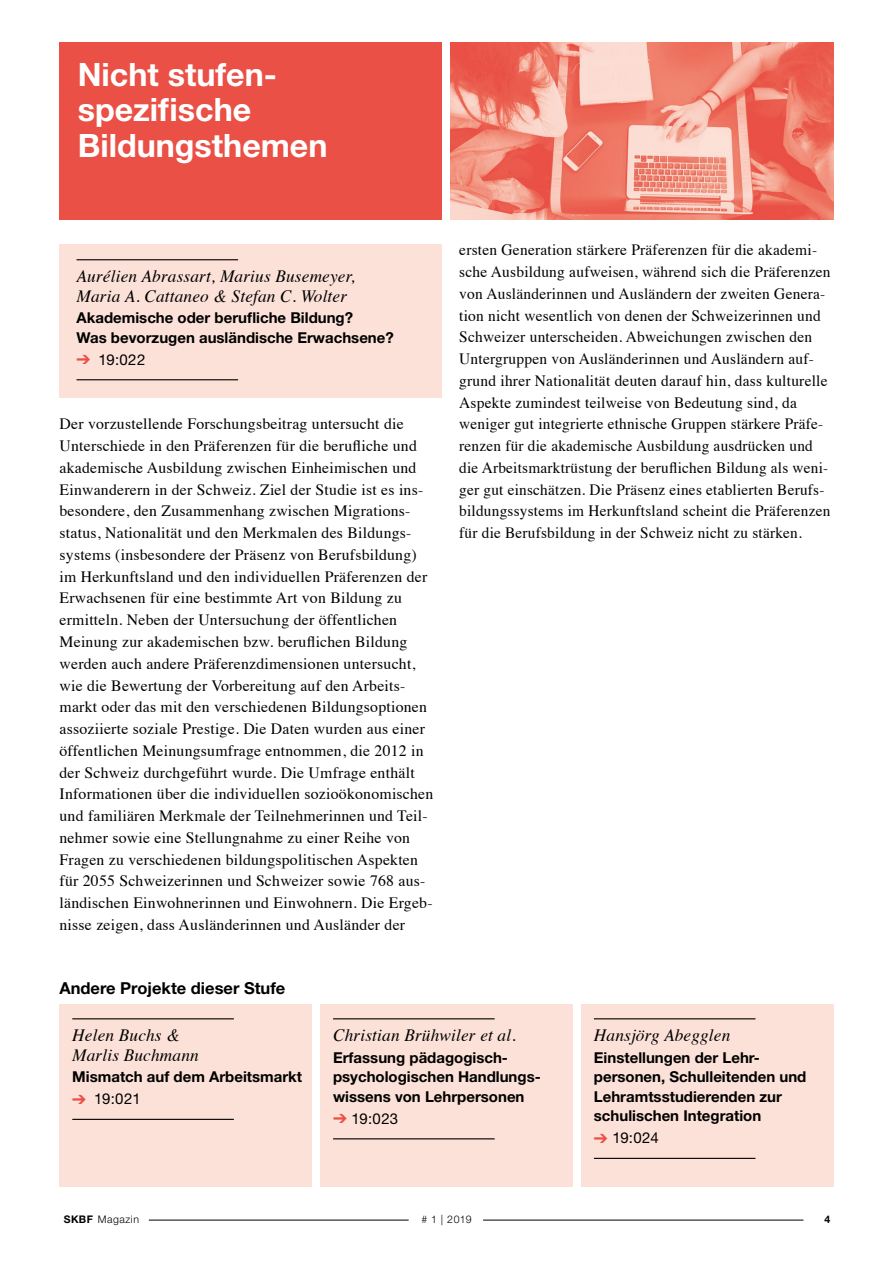
<style>
.page{position:relative;width:893px;height:1263px;background:#fff}
.page>*{position:absolute;margin:0;border:0;box-sizing:border-box;transform-origin:0 0}
.t1{font:700 32.25px/35.4px "Helvetica Neue LT";color:#fff}
.t2{font:italic 17.25px/19.5px "Times";letter-spacing:.01em;color:#000}
.t3{font:700 16.5px "Helvetica Neue LT";color:#000}
.t4{font:15.75px/21.8px "Times";letter-spacing:.015em;color:#000}
.t5{font:700 15px/19.5px "Helvetica Neue LT";color:#000}
.t6{font:15px "Helvetica Neue LT";letter-spacing:.005em;color:#000}
.t7{font:300 10.5px "Helvetica Neue LT";letter-spacing:.05em;color:#000}
.t8{font:700 10.5px "Helvetica Neue LT";color:#000}
.s1{color:#ea5045}
.s2{font-weight:700}
</style>
<div class="page">
<img style="left:451px;top:43px;width:382px;height:177px">
<div style="left:60px;top:43px;width:382px;height:177px;background:#ea5045"></div>
<div style="left:60px;top:244px;width:382px;height:154px;background:#fce1d8"></div>
<hr style="left:77px;top:259px;width:161px;height:1px;background:#000">
<hr style="left:77px;top:379px;width:161px;height:1px;background:#000">
<div style="left:60px;top:1003px;width:252px;height:183px;background:#fce1d8"></div>
<hr style="left:72px;top:1018px;width:162px;height:1px;background:#000">
<hr style="left:72px;top:1119px;width:162px;height:1px;background:#000">
<hr style="left:483px;top:1220px;width:320px;height:1px;background:#000">
<hr style="left:149px;top:1220px;width:260px;height:1px;background:#000">
<div style="left:320px;top:1003px;width:253px;height:183px;background:#fce1d8"></div>
<hr style="left:333px;top:1018px;width:162px;height:1px;background:#000">
<hr style="left:333px;top:1138px;width:162px;height:1px;background:#000">
<div style="left:581px;top:1003px;width:252px;height:183px;background:#fce1d8"></div>
<hr style="left:594px;top:1018px;width:161px;height:1px;background:#000">
<hr style="left:594px;top:1158px;width:161px;height:1px;background:#000">
<h1 class="t1" style="left:78px;top:56px;width:251px">Nicht stufen-- spezifische<br>Bildungsthemen</h1>
<p class="t2" style="left:77px;top:265px;width:280px">Aurélien Abrassart, Marius Busemeyer,<br>Maria A. Cattaneo &amp; Stefan C. Wolter</p>
<p class="t5" style="left:77px;top:308px;width:319px">Akademische oder berufliche Bildung?<br>Was bevorzugen ausländische Erwachsene?</p>
<p class="t6" style="left:77px;top:350px;width:70px"><span class="s1">➔</span> 19:022</p>
<p class="t4" style="left:60px;top:412px;width:375px">Der vorzustellende Forschungsbeitrag untersucht die Unterschiede in den Präferenzen für die berufliche und akademische Ausbildung zwischen Einheimischen und Einwanderern in der Schweiz. Ziel der Studie ist es ins&shy;besondere, den Zusammenhang zwischen Migrations&shy;status, Nationalität und den Merkmalen des Bildungs&shy;systems (insbesondere der Präsenz von Berufsbildung) im Herkunftsland und den individuellen Präferenzen der Erwachsenen für eine bestimmte Art von Bildung zu ermitteln. Neben der Untersuchung der öffentlichen Meinung zur akademischen bzw. beruflichen Bildung werden auch andere Präferenzdimensionen untersucht, wie die Bewertung der Vorbereitung auf den Arbeits&shy;markt oder das mit den verschiedenen Bildungsoptionen assoziierte soziale Prestige. Die Daten wurden aus einer öffentlichen Meinungsumfrage entnommen, die 2012 in der Schweiz durchgeführt wurde. Die Umfrage enthält Informationen über die individuellen sozioökonomischen und familiären Merkmale der Teilnehmerinnen und Teil&shy;nehmer sowie eine Stellungnahme zu einer Reihe von Fragen zu verschiedenen bildungspolitischen Aspekten für 2055 Schweizerinnen und Schweizer sowie 768 aus&shy;ländischen Einwohnerinnen und Einwohnern. Die Ergeb&shy;nisse zeigen, dass Ausländerinnen und Ausländer der</p>
<p class="t3" style="left:59px;top:978px;width:227px">Andere Projekte dieser Stufe</p>
<p class="t4" style="left:459px;top:238px;width:373px">ersten Generation stärkere Präferenzen für die akademi&shy;sche Ausbildung aufweisen, während sich die Präferenzen von Ausländerinnen und Ausländern der zweiten Genera&shy;tion nicht wesentlich von denen der Schweizerinnen und Schweizer unterscheiden. Abweichungen zwischen den Untergruppen von Ausländerinnen und Ausländern auf&shy;grund ihrer Nationalität deuten darauf hin, dass kulturelle Aspekte zumindest teilweise von Bedeutung sind, da weniger gut integrierte ethnische Gruppen stärkere Präfe&shy;renzen für die akademische Ausbildung ausdrücken und die Arbeitsmarktrüstung der beruflichen Bildung als weni&shy;ger gut einschätzen. Die Präsenz eines etablierten Berufs&shy;bildungssystems im Herkunftsland scheint die Präferenzen für die Berufsbildung in der Schweiz nicht zu stärken.</p>
<p class="t2" style="left:72px;top:1024px;width:128px">Helen Buchs &amp;<br>Marlis Buchmann</p>
<p class="t5" style="left:72px;top:1067px;width:231px">Mismatch auf dem Arbeitsmarkt</p>
<p class="t6" style="left:72px;top:1090px;width:70px"><span class="s1">➔</span> 19:021</p>
<p class="t2" style="left:333px;top:1024px;width:184px">Christian Brühwiler et al.</p>
<p class="t5" style="left:333px;top:1047px;width:209px">Erfassung pädagogisch&shy;psychologischen Handlungs&shy;wissens von Lehrpersonen</p>
<p class="t6" style="left:333px;top:1109px;width:67px"><span class="s1">➔</span> 19:023</p>
<p class="t2" style="left:594px;top:1024px;width:138px">Hansjörg Abegglen</p>
<p class="t5" style="left:594px;top:1047px;width:214px">Einstellungen der Lehr&shy;personen, Schulleitenden und<br>Lehramtsstudierenden zur schulischen Integration</p>
<p class="t6" style="left:594px;top:1129px;width:66px"><span class="s1">➔</span> 19:024</p>
<p class="t7" style="left:64px;top:1213px;width:77px"><span class="s2">SKBF</span> Magazin</p>
<p class="t7" style="left:421px;top:1213px;width:52px"># 1 | 2019</p>
<p class="t8" style="left:824px;top:1212px;width:7px">4</p>
</div>
